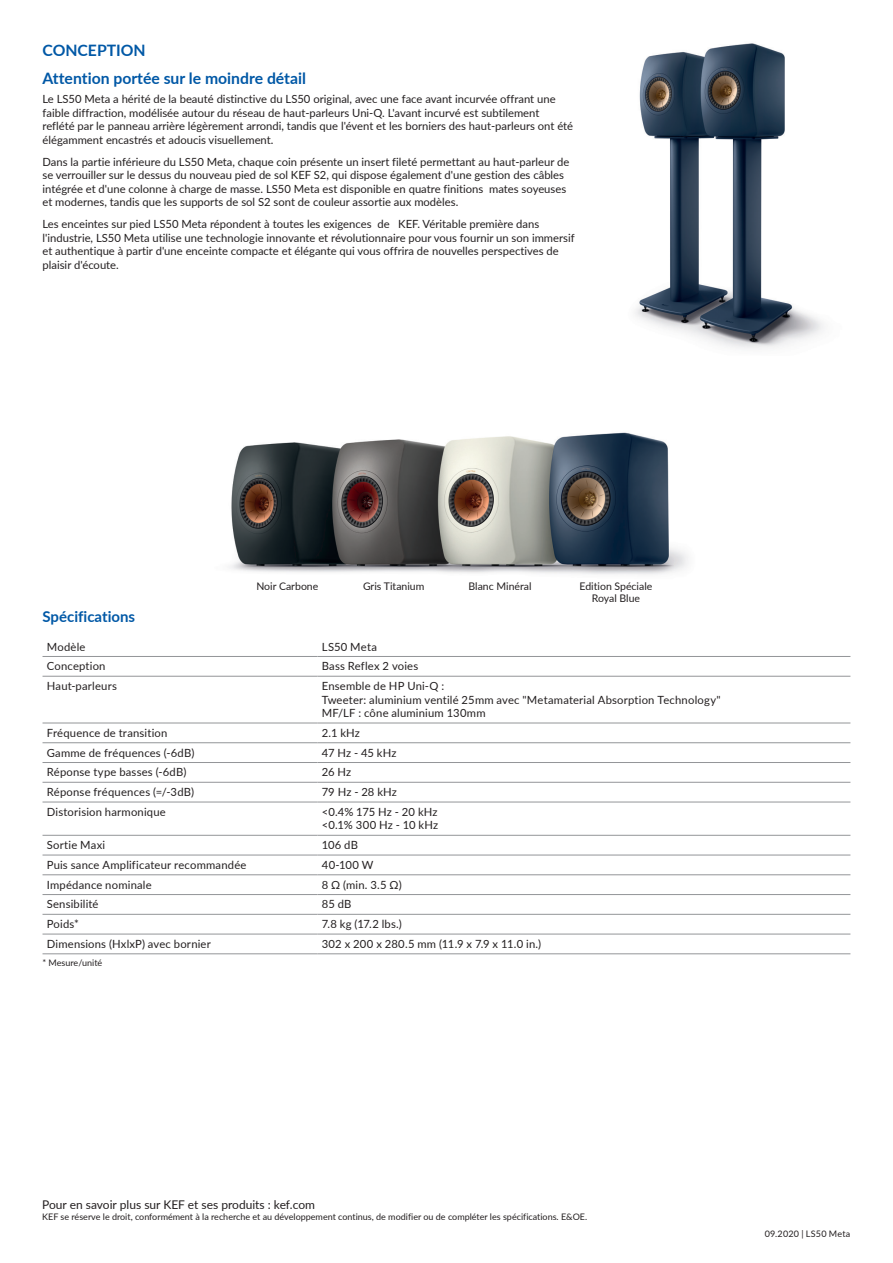
<style>
.page{position:relative;width:893px;height:1263px;background:#fff}
.page>*{position:absolute;margin:0;border:0;box-sizing:border-box;transform-origin:0 0}
.t1{font:700 15.75px "Lato";color:#0158a6}
.t2{font:700 15px "Lato";color:#0158a6}
.t3{font:12px "Lato";color:#231f20}
.t4{font:11.25px/13.5px "Lato";color:#231f20}
.t5{font:11.25px "Lato";letter-spacing:.02em;color:#231f20}
.t6{font:10.5px "Lato";color:#231f20}
.t7{font:9px "Lato";color:#231f20}
.t8{font:9px "Lato";letter-spacing:.025em;color:#231f20}
</style>
<div class="page">
<img style="left:635px;top:43px;width:189px;height:306px">
<img style="left:230px;top:432px;width:458px;height:143px">
<hr style="left:43px;top:656px;width:274px;height:1px;background:#939598">
<hr style="left:317px;top:656px;width:533px;height:1px;background:#939598">
<hr style="left:43px;top:676px;width:274px;height:1px;background:#939598">
<hr style="left:317px;top:676px;width:533px;height:1px;background:#939598">
<hr style="left:43px;top:723px;width:274px;height:1px;background:#939598">
<hr style="left:317px;top:723px;width:533px;height:1px;background:#939598">
<hr style="left:43px;top:742px;width:274px;height:1px;background:#939598">
<hr style="left:317px;top:742px;width:533px;height:1px;background:#939598">
<hr style="left:43px;top:762px;width:274px;height:1px;background:#939598">
<hr style="left:317px;top:762px;width:533px;height:1px;background:#939598">
<hr style="left:43px;top:782px;width:274px;height:1px;background:#939598">
<hr style="left:317px;top:782px;width:533px;height:1px;background:#939598">
<hr style="left:43px;top:802px;width:274px;height:1px;background:#939598">
<hr style="left:317px;top:802px;width:533px;height:1px;background:#939598">
<hr style="left:43px;top:835px;width:274px;height:1px;background:#939598">
<hr style="left:317px;top:835px;width:533px;height:1px;background:#939598">
<hr style="left:43px;top:855px;width:274px;height:1px;background:#939598">
<hr style="left:317px;top:855px;width:533px;height:1px;background:#939598">
<hr style="left:43px;top:874px;width:274px;height:1px;background:#939598">
<hr style="left:317px;top:874px;width:533px;height:1px;background:#939598">
<hr style="left:43px;top:894px;width:274px;height:1px;background:#939598">
<hr style="left:317px;top:894px;width:533px;height:1px;background:#939598">
<hr style="left:43px;top:914px;width:274px;height:1px;background:#939598">
<hr style="left:317px;top:914px;width:533px;height:1px;background:#939598">
<hr style="left:43px;top:934px;width:274px;height:1px;background:#939598">
<hr style="left:317px;top:934px;width:533px;height:1px;background:#939598">
<hr style="left:43px;top:953px;width:274px;height:1px;background:#939598">
<hr style="left:317px;top:953px;width:533px;height:1px;background:#939598">
<p class="t1" style="left:43px;top:39px;width:105px">CONCEPTION</p>
<p class="t1" style="left:43px;top:66px;width:265px">Attention portée sur le moindre détail</p>
<p class="t4" style="left:43px;top:92px;width:532px">Le LS50 Meta a hérité de la beauté distinctive du LS50 original, avec une face avant incurvée offrant une faible diffraction, modélisée autour du réseau de haut-parleurs Uni-Q. L'avant incurvé est subtilement reflété par le panneau arrière légèrement arrondi, tandis que l'évent et les borniers des haut-parleurs ont été élégamment encastrés et adoucis visuellement.</p>
<p class="t4" style="left:43px;top:154px;width:528px">Dans la partie inférieure du LS50 Meta, chaque coin présente un insert fileté permettant au haut-parleur de se verrouiller sur le dessus du nouveau pied de sol KEF S2, qui dispose également d'une gestion des câbles intégrée et d'une colonne à charge de masse. LS50 Meta est disponible en quatre finitions mates soyeuses et modernes, tandis que les supports de sol S2 sont de couleur assortie aux modèles.</p>
<p class="t4" style="left:43px;top:217px;width:534px">Les enceintes sur pied LS50 Meta répondent à toutes les exigences de KEF. Véritable première dans l'industrie, LS50 Meta utilise une technologie innovante et révolutionnaire pour vous fournir un son immersif et authentique à partir d'une enceinte compacte et élégante qui vous offrira de nouvelles perspectives de plaisir d'écoute.</p>
<p class="t6" style="left:256px;top:578px;width:63px">Noir Carbone</p>
<p class="t6" style="left:363px;top:578px;width:63px">Gris Titanium</p>
<p class="t6" style="left:469px;top:578px;width:64px">Blanc Minéral</p>
<p class="t6" style="left:580px;top:578px;width:74px">Edition Spéciale</p>
<p class="t6" style="left:592px;top:591px;width:50px">Royal Blue</p>
<p class="t2" style="left:43px;top:605px;width:94px">Spécifications</p>
<p class="t4" style="left:47px;top:639px;width:40px">Modèle</p>
<p class="t5" style="left:322px;top:638px;width:57px">LS50 Meta</p>
<p class="t5" style="left:47px;top:658px;width:60px">Conception</p>
<p class="t4" style="left:322px;top:659px;width:98px">Bass Reflex 2 voies</p>
<p class="t5" style="left:47px;top:678px;width:72px">Haut-parleurs</p>
<p class="t4" style="left:322px;top:679px;width:124px">Ensemble de HP Uni-Q :</p>
<p class="t4" style="left:322px;top:692px;width:400px">Tweeter: aluminium ventilé 25mm avec "Metamaterial Absorption Technology"</p>
<p class="t4" style="left:322px;top:706px;width:165px">MF/LF : cône aluminium 130mm</p>
<p class="t4" style="left:47px;top:726px;width:122px">Fréquence de transition</p>
<p class="t4" style="left:322px;top:726px;width:40px">2.1 kHz</p>
<p class="t5" style="left:47px;top:744px;width:149px">Gamme de fréquences (-6dB)</p>
<p class="t4" style="left:322px;top:745px;width:76px">47 Hz - 45 kHz</p>
<p class="t5" style="left:47px;top:764px;width:141px">Réponse type basses (-6dB)</p>
<p class="t4" style="left:322px;top:765px;width:31px">26 Hz</p>
<p class="t5" style="left:47px;top:784px;width:149px">Réponse fréquences (=/-3dB)</p>
<p class="t4" style="left:322px;top:785px;width:77px">79 Hz - 28 kHz</p>
<p class="t4" style="left:47px;top:805px;width:121px">Distorision harmonique</p>
<p class="t4" style="left:322px;top:805px;width:117px">&lt;0.4% 175 Hz - 20 kHz</p>
<p class="t4" style="left:322px;top:818px;width:118px">&lt;0.1% 300 Hz - 10 kHz</p>
<p class="t5" style="left:47px;top:837px;width:60px">Sortie Maxi</p>
<p class="t4" style="left:322px;top:838px;width:38px">106 dB</p>
<p class="t4" style="left:47px;top:858px;width:201px">Puis sance Amplificateur recommandée</p>
<p class="t4" style="left:322px;top:858px;width:53px">40-100 W</p>
<p class="t4" style="left:47px;top:877px;width:106px">Impédance nominale</p>
<p class="t4" style="left:322px;top:877px;width:81px">8 Ω (min. 3.5 Ω)</p>
<p class="t4" style="left:47px;top:897px;width:53px">Sensibilité</p>
<p class="t4" style="left:322px;top:897px;width:31px">85 dB</p>
<p class="t4" style="left:47px;top:917px;width:34px">Poids*</p>
<p class="t4" style="left:322px;top:917px;width:82px">7.8 kg (17.2 lbs.)</p>
<p class="t4" style="left:47px;top:937px;width:166px">Dimensions (HxlxP) avec bornier</p>
<p class="t4" style="left:322px;top:937px;width:221px">302 x 200 x 280.5 mm (11.9 x 7.9 x 11.0 in.)</p>
<p class="t7" style="left:43px;top:956px;width:61px">* Mesure/unité</p>
<p class="t3" style="left:42px;top:1196px;width:274px">Pour en savoir plus sur KEF et ses produits : kef.com</p>
<p class="t7" style="left:42px;top:1211px;width:546px">KEF se réserve le droit, conformément à la recherche et au développement continus, de modifier ou de compléter les spécifications. E&amp;OE.</p>
<p class="t8" style="left:765px;top:1227px;width:87px">09.2020 | LS50 Meta</p>
</div>
